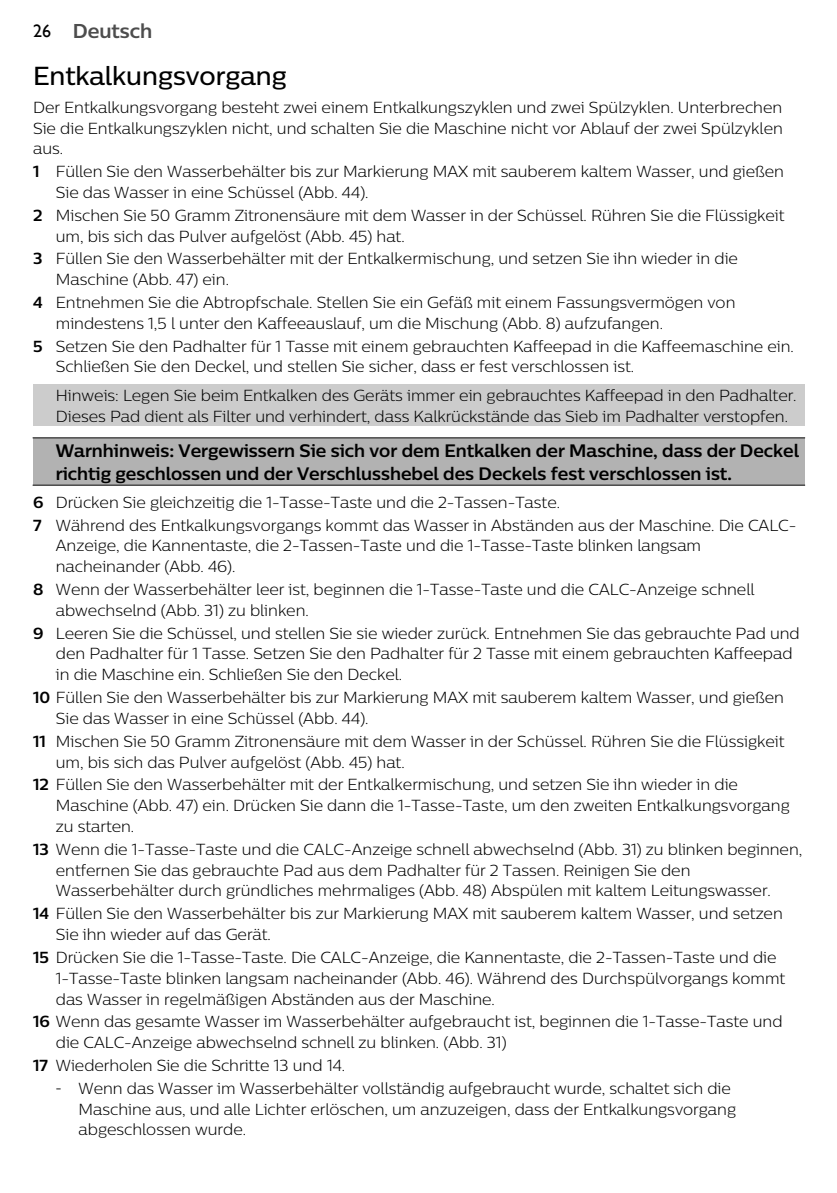
<style>
.page{position:relative;width:837px;height:1193px;background:#fff}
.page>*{position:absolute;margin:0;border:0;box-sizing:border-box;transform-origin:0 0}
.t1{font:500 26px "Centrale Sans";color:#000}
.t2{font:700 20px "Centrale Sans";color:#4d4d4d}
.t3{font:700 18px/23.4px "Centrale Sans";color:#000}
.t4{font:300 16px/20.8px "Centrale Sans";color:#000}
.s1{font-family:"Gill Sans WGL";font-weight:400;font-size:18px;color:#000}
.s2{font-weight:700}
.s3{font-family:"Gill Sans Alt One WGL Light";font-weight:400;font-size:18px}
</style>
<div class="page">
<div style="left:33px;top:384px;width:771px;height:42px;background:#ccc"></div>
<div style="left:33px;top:438px;width:771px;height:47px;background:#b2b2b2"></div>
<hr style="left:33px;top:437px;width:772px;height:1px;background:#000">
<hr style="left:33px;top:485px;width:772px;height:1px;background:#000">
<p class="t2" style="left:33px;top:18px;width:121px"><span class="s1">26</span> Deutsch</p>
<h1 class="t1" style="left:33px;top:60px;width:255px">Entkalkungsvorgang</h1>
<p class="t4" style="left:33px;top:96px;width:751px;text-align:justify">Der Entkalkungsvorgang besteht zwei einem Entkalkungszyklen und zwei Spülzyklen. Unterbrechen Sie die Entkalkungszyklen nicht, und schalten Sie die Maschine nicht vor Ablauf der zwei Spülzyklen aus.</p>
<p class="t4" style="left:56px;top:161px;width:729px;text-indent:-23px"><span class="s2">1</span> Füllen Sie den Wasserbehälter bis zur Markierung MAX mit sauberem kaltem Wasser, und gießen<br>Sie das Wasser in eine Schüssel (Abb. 44).</p>
<p class="t4" style="left:56px;top:204px;width:730px;text-indent:-23px"><span class="s2">2</span> Mischen Sie 50 Gramm Zitronensäure mit dem Wasser in der Schüssel. Rühren Sie die Flüssigkeit um, bis sich das Pulver aufgelöst (Abb. 45) hat.</p>
<p class="t4" style="left:56px;top:248px;width:683px;text-indent:-23px"><span class="s2">3</span> Füllen Sie den Wasserbehälter mit der Entkalkermischung, und setzen Sie ihn wieder in die<br>Maschine (Abb. 47) ein.</p>
<p class="t4" style="left:56px;top:291px;width:681px;text-indent:-23px"><span class="s2">4</span> Entnehmen Sie die Abtropfschale. Stellen Sie ein Gefäß mit einem Fassungsvermögen von mindestens 1,5 l unter den Kaffeeauslauf, um die Mischung (Abb. 8) aufzufangen.</p>
<p class="t4" style="left:56px;top:335px;width:739px;text-indent:-23px"><span class="s2">5</span> Setzen Sie den Padhalter für 1 Tasse mit einem gebrauchten Kaffeepad in die Kaffeemaschine ein.<br>Schließen Sie den Deckel, und stellen Sie sicher, dass er fest verschlossen ist.</p>
<p class="t4" style="left:56px;top:385px;width:742px">Hinweis: Legen Sie beim Entkalken des Geräts immer ein gebrauchtes Kaffeepad in den Padhalter.<br>Dieses Pad dient als Filter und verhindert, dass Kalkrückstände das Sieb im Padhalter verstopfen.</p>
<p class="t3" style="left:56px;top:438px;width:744px">Warnhinweis: Vergewissern Sie sich vor dem Entkalken der Maschine, dass der Deckel richtig geschlossen und der Verschlusshebel des Deckels fest verschlossen ist.</p>
<p class="t4" style="left:33px;top:490px;width:764px;line-height:22.8px"><span class="s2">6</span> Drücken Sie gleichzeitig die 1-Tasse-Taste und die 2-Tassen-Taste.<br><span class="s2">7</span> Während des Entkalkungsvorgangs kommt das Wasser in Abständen aus der Maschine. Die CALC-</p>
<p class="t4" style="left:56px;top:535px;width:646px">Anzeige, die Kannentaste, die 2-Tassen-Taste und die 1-Tasse-Taste blinken langsam nacheinander (Abb. 46).</p>
<p class="t4" style="left:56px;top:578px;width:700px;text-indent:-23px"><span class="s2">8</span> Wenn der Wasserbehälter leer ist, beginnen die 1-Tasse-Taste und die CALC-Anzeige schnell abwechselnd (Abb. 31) zu blinken.</p>
<p class="t4" style="left:56px;top:622px;width:745px;text-indent:-23px"><span class="s2">9</span> Leeren Sie die Schüssel, und stellen Sie sie wieder zurück. Entnehmen Sie das gebrauchte Pad und den Padhalter für 1 Tasse. Setzen Sie den Padhalter für 2 Tasse mit einem gebrauchten Kaffeepad in die Maschine ein. Schließen Sie den Deckel.</p>
<p class="t4" style="left:56px;top:686px;width:729px;text-indent:-23px"><span class="s2">10</span> Füllen Sie den Wasserbehälter bis zur Markierung MAX mit sauberem kaltem Wasser, und gießen<br>Sie das Wasser in eine Schüssel (Abb. 44).</p>
<p class="t4" style="left:56px;top:730px;width:730px;text-indent:-23px"><span class="s2">11</span> Mischen Sie 50 Gramm Zitronensäure mit dem Wasser in der Schüssel. Rühren Sie die Flüssigkeit um, bis sich das Pulver aufgelöst (Abb. 45) hat.</p>
<p class="t4" style="left:56px;top:773px;width:735px;text-indent:-23px"><span class="s2">12</span> Füllen Sie den Wasserbehälter mit der Entkalkermischung, und setzen Sie ihn wieder in die<br>Maschine (Abb. 47) ein. Drücken Sie dann die 1-Tasse-Taste, um den zweiten Entkalkungsvorgang zu starten.</p>
<p class="t4" style="left:56px;top:838px;width:748px;text-indent:-23px"><span class="s2">13</span> Wenn die 1-Tasse-Taste und die CALC-Anzeige schnell abwechselnd (Abb. 31) zu blinken beginnen, entfernen Sie das gebrauchte Pad aus dem Padhalter für 2 Tassen. Reinigen Sie den<br>Wasserbehälter durch gründliches mehrmaliges (Abb. 48) Abspülen mit kaltem Leitungswasser.</p>
<p class="t4" style="left:56px;top:902px;width:728px;text-indent:-23px"><span class="s2">14</span> Füllen Sie den Wasserbehälter bis zur Markierung MAX mit sauberem kaltem Wasser, und setzen<br>Sie ihn wieder auf das Gerät.</p>
<p class="t4" style="left:56px;top:946px;width:731px;text-indent:-23px"><span class="s2">15</span> Drücken Sie die 1-Tasse-Taste. Die CALC-Anzeige, die Kannentaste, die 2-Tassen-Taste und die<br>1-Tasse-Taste blinken langsam nacheinander (Abb. 46). Während des Durchspülvorgangs kommt das Wasser in regelmäßigen Abständen aus der Maschine.</p>
<p class="t4" style="left:56px;top:1010px;width:728px;text-indent:-23px"><span class="s2">16</span> Wenn das gesamte Wasser im Wasserbehälter aufgebraucht ist, beginnen die 1-Tasse-Taste und die CALC-Anzeige abwechselnd schnell zu blinken. (Abb. 31)</p>
<p class="t4" style="left:33px;top:1054px;width:313px"><span class="s2">17</span> Wiederholen Sie die Schritte 13 und 14.</p>
<p class="t4" style="left:78px;top:1077px;width:659px;text-indent:-23px"><span class="s3">-</span> Wenn das Wasser im Wasserbehälter vollständig aufgebraucht wurde, schaltet sich die<br>Maschine aus, und alle Lichter erlöschen, um anzuzeigen, dass der Entkalkungsvorgang abgeschlossen wurde.</p>
</div>
